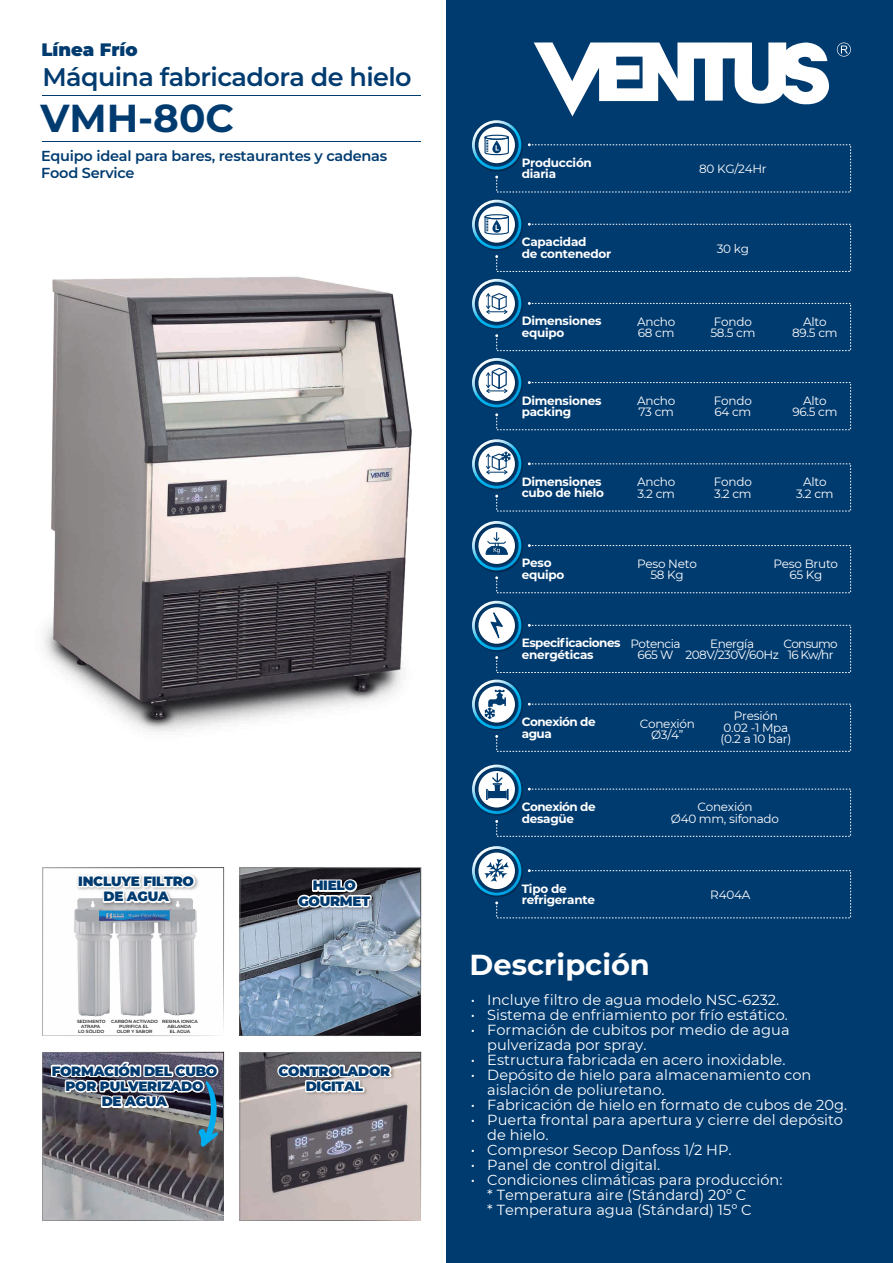
<style>
.page{position:relative;width:893px;height:1263px;background:#fff}
.page>*{position:absolute;margin:0;border:0;box-sizing:border-box;transform-origin:0 0}
.t1{font:700 39px "Montserrat";color:#003b70}
.t2{font:700 28.95px "Montserrat";color:#fff}
.t3{font:600 25.5px "Montserrat";letter-spacing:-.025em;color:#003b70}
.t4{font:900 18px "Montserrat";color:#003b70}
.t5{font:14.55px/15px "Montserrat";color:#fff}
.t6{font:600 14.55px/17.4px "Montserrat";letter-spacing:-.015em;color:#003b70}
.t7{font:900 13.5px/15.5px "Montserrat";letter-spacing:-.02em;color:#003b70;text-align:center}
.t8{font:12px/11.6px "Montserrat";letter-spacing:-.02em;color:#fff;text-align:center}
.t9{font:700 12px/11.6px "Montserrat";letter-spacing:-.02em;color:#fff}
.t10{font:700 12px/11.6px "Montserrat";letter-spacing:-.04em;color:#fff}
.t11{font:12px/11.6px "Montserrat";letter-spacing:-.04em;color:#fff;text-align:center}
.t12{font:12px/11.6px "Montserrat";letter-spacing:-.06em;color:#fff;text-align:center}
.t13{font:600 4.5px/5.4px "Montserrat";color:#231f20;text-align:center}
</style>
<div class="page">
<div style="left:446px;top:0;width:447px;height:1263px;background:#003b70"></div>
<svg style="left:472px;top:200px;width:379px;height:72px"></svg>
<svg style="left:472px;top:846px;width:379px;height:72px"></svg>
<svg style="left:472px;top:601px;width:379px;height:72px"></svg>
<svg style="left:472px;top:521px;width:379px;height:72px"></svg>
<svg style="left:472px;top:279px;width:379px;height:72px"></svg>
<svg style="left:472px;top:42px;width:379px;height:150px"></svg>
<svg style="left:472px;top:680px;width:379px;height:72px"></svg>
<svg style="left:472px;top:764px;width:379px;height:73px"></svg>
<img style="left:44px;top:276px;width:368px;height:456px">
<svg style="left:472px;top:358px;width:379px;height:72px"></svg>
<svg style="left:472px;top:439px;width:379px;height:72px"></svg>
<svg style="left:42px;top:867px;width:182px;height:169px"></svg>
<svg style="left:239px;top:1051px;width:182px;height:170px;background:#a0989a"></svg>
<svg style="left:42px;top:1051px;width:182px;height:170px;background:#7d7c83"></svg>
<svg style="left:239px;top:867px;width:182px;height:169px;background:#758495"></svg>
<hr style="left:43px;top:95px;width:378px;height:1px;background:#003b70">
<hr style="left:43px;top:141px;width:378px;height:1px;background:#003b70">
<p class="t4" style="left:41px;top:36px;width:98px">Línea Frío</p>
<h3 class="t3" style="left:43px;top:59px;width:371px">Máquina fabricadora de hielo</h3>
<h1 class="t1" style="left:40px;top:90px;width:195px">VMH-80C</h1>
<p class="t6" style="left:41px;top:146px;width:348px">Equipo ideal para bares, restaurantes y cadenas<br>Food Service</p>
<p class="t7" style="left:78px;top:872px;width:117px">INCLUYE FILTRO<br>DE AGUA</p>
<p class="t13" style="left:77px;top:1018px;width:30px">SEDIMENTO<br>ATRAPA<br>LO SÓLIDO</p>
<p class="t13" style="left:111px;top:1018px;width:48px">CARBÓN ACTIVADO<br>PURIFICA EL<br>OLOR Y SABOR</p>
<p class="t13" style="left:162px;top:1018px;width:37px">RESINA IONICA<br>ABLANDA<br>EL AGUA</p>
<p class="t7" style="left:52px;top:1062px;width:167px">FORMACIÓN DEL CUBO</p>
<p class="t7" style="left:65px;top:1078px;width:139px">POR PULVERIZADO<br>DE AGUA</p>
<p class="t7" style="left:299px;top:877px;width:73px">HIELO<br>GOURMET</p>
<p class="t7" style="left:278px;top:1062px;width:113px">CONTROLADOR<br>DIGITAL</p>
<p class="t9" style="left:522px;top:156px;width:72px">Producción diaria</p>
<p class="t8" style="left:699px;top:163px;width:69px">80 KG/24Hr</p>
<p class="t9" style="left:522px;top:236px;width:91px">Capacidad<br>de contenedor</p>
<p class="t8" style="left:717px;top:242px;width:34px">30 kg</p>
<p class="t9" style="left:522px;top:315px;width:81px">Dimensiones equipo</p>
<p class="t8" style="left:792px;top:315px;width:47px">Alto<br>89.5 cm</p>
<p class="t8" style="left:637px;top:315px;width:40px;text-align:left">Ancho<br>68 cm</p>
<p class="t8" style="left:710px;top:315px;width:46px;text-align:left">Fondo<br>58.5 cm</p>
<p class="t9" style="left:522px;top:394px;width:81px">Dimensiones packing</p>
<p class="t8" style="left:792px;top:394px;width:47px">Alto<br>96.5 cm</p>
<p class="t8" style="left:637px;top:394px;width:40px;text-align:left">Ancho<br>73 cm</p>
<p class="t8" style="left:714px;top:394px;width:39px;text-align:left">Fondo<br>64 cm</p>
<p class="t9" style="left:522px;top:475px;width:84px">Dimensiones cubo de hielo</p>
<p class="t8" style="left:796px;top:476px;width:39px">Alto<br>3.2 cm</p>
<p class="t8" style="left:637px;top:476px;width:40px;text-align:left">Ancho<br>3.2 cm</p>
<p class="t8" style="left:714px;top:476px;width:39px;text-align:left">Fondo<br>3.2 cm</p>
<p class="t9" style="left:522px;top:557px;width:44px">Peso equipo</p>
<p class="t8" style="left:774px;top:557px;width:66px">Peso Bruto<br>65 Kg</p>
<p class="t8" style="left:637px;top:557px;width:61px">Peso Neto<br>58 Kg</p>
<p class="t10" style="left:522px;top:637px;width:100px">Especificaciones energéticas</p>
<p class="t12" style="left:783px;top:637px;width:56px">Consumo<br>16 Kw/hr</p>
<p class="t11" style="left:630px;top:637px;width:52px">Potencia<br>665 W</p>
<p class="t11" style="left:685px;top:637px;width:95px">Energía<br>208V/230V/60Hz</p>
<p class="t10" style="left:522px;top:715px;width:75px">Conexión de agua</p>
<p class="t8" style="left:640px;top:717px;width:57px">Conexión<br>Ø3/4”</p>
<p class="t8" style="left:720px;top:710px;width:72px">Presión<br>0.02 -1 Mpa (0.2 a 10 bar)</p>
<p class="t10" style="left:522px;top:800px;width:75px">Conexión de desagüe</p>
<p class="t8" style="left:671px;top:801px;width:110px">Conexión<br>Ø40 mm, sifonado</p>
<p class="t9" style="left:522px;top:882px;width:75px">Tipo de refrigerante</p>
<p class="t8" style="left:710px;top:888px;width:42px">R404A</p>
<h2 class="t2" style="left:470px;top:943px;width:182px">Descripción</h2>
<p class="t5" style="left:471px;top:992px;width:6px;text-align:justify">• • •</p>
<p class="t5" style="left:471px;top:1052px;width:6px">• •</p>
<p class="t5" style="left:471px;top:1097px;width:6px">• •</p>
<p class="t5" style="left:471px;top:1142px;width:6px;text-align:justify">• • •</p>
<p class="t5" style="left:487px;top:992px;width:361px">Incluye filtro de agua modelo NSC-6232.<br>Sistema de enfriamiento por frío estático.<br>Formación de cubitos por medio de agua pulverizada por spray.<br>Estructura fabricada en acero inoxidable.<br>Depósito de hielo para almacenamiento con aislación de poliuretano.<br>Fabricación de hielo en formato de cubos de 20g.<br>Puerta frontal para apertura y cierre del depósito de hielo.<br>Compresor Secop Danfoss 1/2 HP.<br>Panel de control digital.<br>Condiciones climáticas para producción:<br>* Temperatura aire (Stándard) 20º C<br>* Temperatura agua (Stándard) 15º C</p>
</div>
